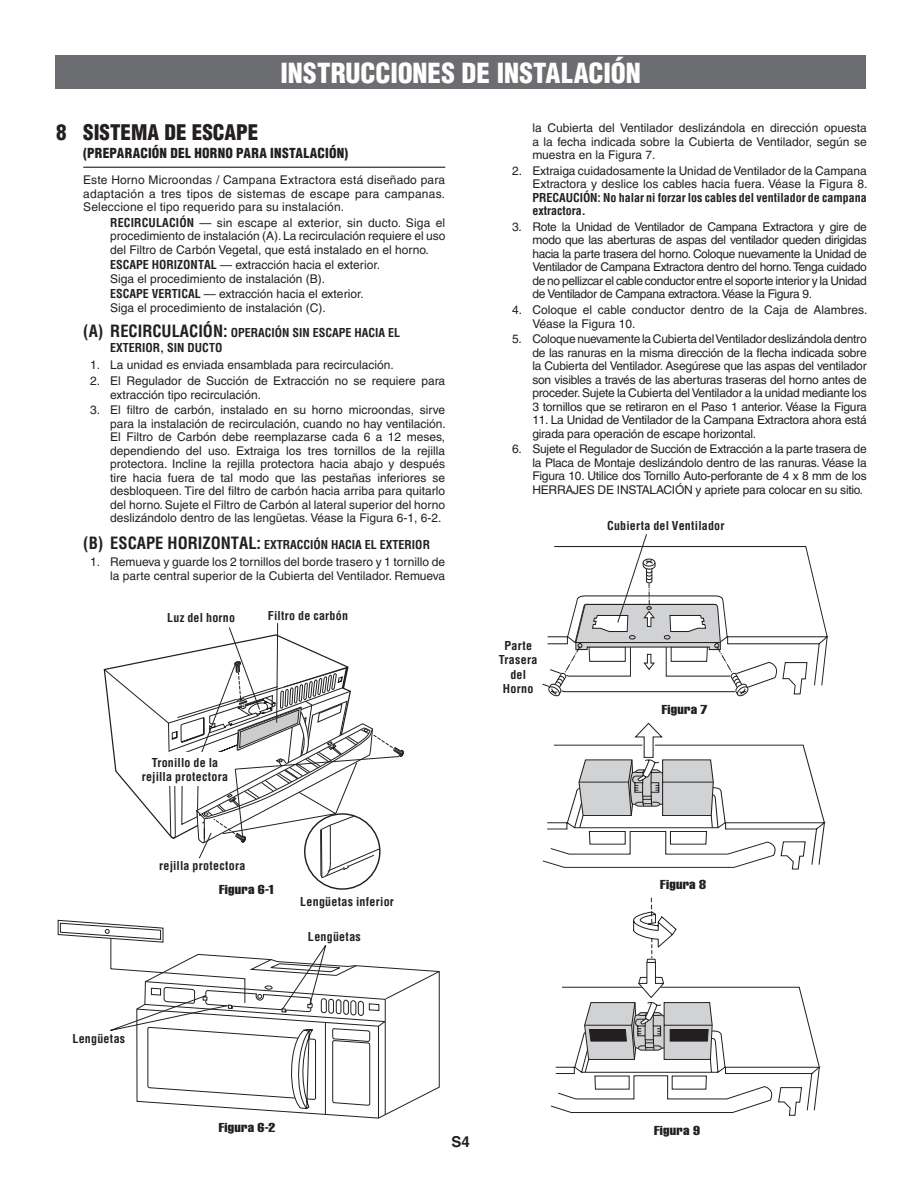
<style>
.page{position:relative;width:920px;height:1190px;background:#fff}
.page>*{position:absolute;margin:0;border:0;box-sizing:border-box;transform-origin:0 0}
.t1{font:900 condensed 27px "Helvetica";letter-spacing:-.005em;color:#fff}
.t2{font:900 condensed 21px "Helvetica";color:#231f20}
.t3{font:700 15px "Helvetica";color:#231f20}
.t4{font:900 condensed 13.5px "Helvetica";letter-spacing:.015em;color:#231f20}
.t5{font:extra-condensed 12.75px "Helvetica";letter-spacing:.02em;color:#231f20;scale:1.18 1}
.t6{font:12px/13.5px "Helvetica";color:#231f20;text-align:justify}
.t7{font:700 condensed 12px/14.4px "Helvetica";letter-spacing:.01em;color:#231f20}
.t8{font:12px/13.5px "Helvetica";letter-spacing:-.02em;color:#231f20}
.s1{font-weight:700;font-stretch:condensed}
.s2{font-size:16.5px}
</style>
<div class="page">
<div style="left:55px;top:55px;width:810px;height:34px;background:#6c6d70"></div>
<hr style="left:83px;top:167px;width:362px;height:1px;background:#231f20">
<svg style="left:103px;top:623px;width:300px;height:254px"></svg>
<div style="left:138px;top:752px;width:94px;height:33px;background:#fff"></div>
<svg style="left:550px;top:897px;width:270px;height:218px"></svg>
<svg style="left:542px;top:722px;width:283px;height:147px"></svg>
<svg style="left:57px;top:919px;width:382px;height:199px"></svg>
<svg style="left:542px;top:534px;width:286px;height:162px"></svg>
<h1 class="t1" style="left:280px;top:63px;width:362px">INSTRUCCIONES DE INSTALACIÓN</h1>
<h2 class="t2" style="left:56px;top:124px;width:204px">8 SISTEMA DE ESCAPE</h2>
<p class="t4" style="left:83px;top:148px;width:266px">(PREPARACIÓN DEL HORNO PARA INSTALACIÓN)</p>
<p class="t6" style="left:83px;top:174px;width:363px">Este Horno Microondas / Campana Extractora está diseñado para adaptación a tres tipos de sistemas de escape para campanas.<br>Seleccione el tipo requerido para su instalación.</p>
<p class="t6" style="left:110px;top:217px;width:336px"><span class="s1">RECIRCULACIÓN</span> — sin escape al exterior, sin ducto. Siga el procedimiento de instalación (A). La recirculación requiere el uso del Filtro de Carbón Vegetal, que está instalado en el horno.</p>
<p class="t6" style="left:110px;top:259px;width:271px"><span class="s1">ESCAPE HORIZONTAL</span> — extracción hacia el exterior.<br>Siga el procedimiento de instalación (B).</p>
<p class="t6" style="left:110px;top:288px;width:255px"><span class="s1">ESCAPE VERTICAL</span> — extracción hacia el exterior.<br>Siga el procedimiento de instalación (C).</p>
<p class="t7" style="left:110px;top:326px;width:291px;line-height:15px;text-indent:-27px"><span class="s2">(A) RECIRCULACIÓN:</span> OPERACIÓN SIN ESCAPE HACIA EL<br>EXTERIOR, SIN DUCTO</p>
<p class="t6" style="left:90px;top:359px;width:305px">1. La unidad es enviada ensamblada para recirculación.</p>
<p class="t6" style="left:110px;top:375px;width:336px;text-indent:-20px">2. El Regulador de Succión de Extracción no se requiere para extracción tipo recirculación.</p>
<p class="t6" style="left:110px;top:404px;width:337px;text-indent:-20px">3. El filtro de carbón, instalado en su horno microondas, sirve para la instalación de recirculación, cuando no hay ventilación.<br>El Filtro de Carbón debe reemplazarse cada 6 a 12 meses, dependiendo del uso. Extraiga los tres tornillos de la rejilla protectora. Incline la rejilla protectora hacia abajo y después tire hacia fuera de tal modo que las pestañas inferiores se desbloqueen. Tire del filtro de carbón hacia arriba para quitarlo del horno. Sujete el Filtro de Carbón al lateral superior del horno deslizándolo dentro de las lengüetas. Véase la Figura 6-1, 6-2.</p>
<p class="t7" style="left:83px;top:538px;width:348px"><span class="s2">(B) ESCAPE HORIZONTAL:</span> EXTRACCIÓN HACIA EL EXTERIOR</p>
<p class="t6" style="left:90px;top:556px;width:356px;text-align:right">1. Remueva y guarde los 2 tornillos del borde trasero y 1 tornillo de la parte central superior de la Cubierta del Ventilador. Remueva</p>
<p class="t7" style="left:167px;top:611px;width:70px">Luz del horno</p>
<p class="t7" style="left:268px;top:609px;width:82px">Filtro de carbón</p>
<p class="t7" style="left:142px;top:756px;width:88px;text-align:center">Tronillo de la rejilla protectora</p>
<p class="t7" style="left:159px;top:859px;width:88px">rejilla protectora</p>
<p class="t5" style="left:219px;top:884px;width:49px">Figura 6-1</p>
<p class="t7" style="left:300px;top:895px;width:95px">Lengüetas inferior</p>
<p class="t7" style="left:308px;top:930px;width:54px">Lengüetas</p>
<p class="t6" style="left:532px;top:122px;width:336px">la Cubierta del Ventilador deslizándola en dirección opuesta a la fecha indicada sobre la Cubierta de Ventilador, según se muestra en la Figura 7.</p>
<p class="t6" style="left:512px;top:165px;width:356px;text-align:right">2. Extraiga cuidadosamente la Unidad de Ventilador de la Campana<br>Extractora y deslice los cables hacia fuera. Véase la Figura 8.</p>
<p class="t7" style="left:532px;top:191px;width:336px;line-height:13.5px">PRECAUCIÓN: No halar ni forzar los cables del ventilador de campana extractora.</p>
<p class="t6" style="left:532px;top:221px;width:336px;text-indent:-20px">3. Rote la Unidad de Ventilador de Campana Extractora y gire de modo que las aberturas de aspas del ventilador queden dirigidas hacia la parte trasera del horno. Coloque nuevamente la Unidad de Ventilador de Campana Extractora dentro del horno. Tenga cuidado de no pellizcar el cable conductor entre el soporte interior y la Unidad de Ventilador de Campana extractora. Véase la Figura 9.</p>
<p class="t6" style="left:532px;top:304px;width:336px;text-indent:-20px">4. Coloque el cable conductor dentro de la Caja de Alambres.<br>Véase la Figura 10.</p>
<p class="t6" style="left:532px;top:333px;width:336px;text-indent:-20px">5. Coloque nuevamente la Cubierta del Ventilador deslizándola dentro de las ranuras en la misma dirección de la flecha indicada sobre la Cubierta del Ventilador. Asegúrese que las aspas del ventilador son visibles a través de las aberturas traseras del horno antes de proceder. Sujete la Cubierta del Ventilador a la unidad mediante los 3 tornillos que se retiraron en el Paso 1 anterior. Véase la Figura</p>
<p class="t8" style="left:532px;top:414px;width:336px">11. La Unidad de Ventilador de la Campana Extractora ahora está girada para operación de escape horizontal.</p>
<p class="t6" style="left:532px;top:443px;width:336px;text-indent:-20px">6. Sujete el Regulador de Succión de Extracción a la parte trasera de la Placa de Montaje deslizándolo dentro de las ranuras. Véase la Figura 10. Utilice dos Tornillo Auto-perforante de 4 x 8 mm de los HERRAJES DE INSTALACIÓN y apriete para colocar en su sitio.</p>
<p class="t7" style="left:499px;top:639px;width:40px;text-align:center">Parte<br>Trasera del<br>Horno</p>
<p class="t7" style="left:607px;top:519px;width:119px">Cubierta del Ventilador</p>
<p class="t5" style="left:661px;top:704px;width:40px">Figura 7</p>
<p class="t5" style="left:660px;top:879px;width:40px">Figura 8</p>
<p class="t7" style="left:72px;top:1032px;width:54px">Lengüetas</p>
<p class="t5" style="left:219px;top:1123px;width:50px">Figura 6-2</p>
<p class="t3" style="left:451px;top:1136px;width:20px">S4</p>
<p class="t5" style="left:654px;top:1125px;width:40px">Figura 9</p>
</div>
